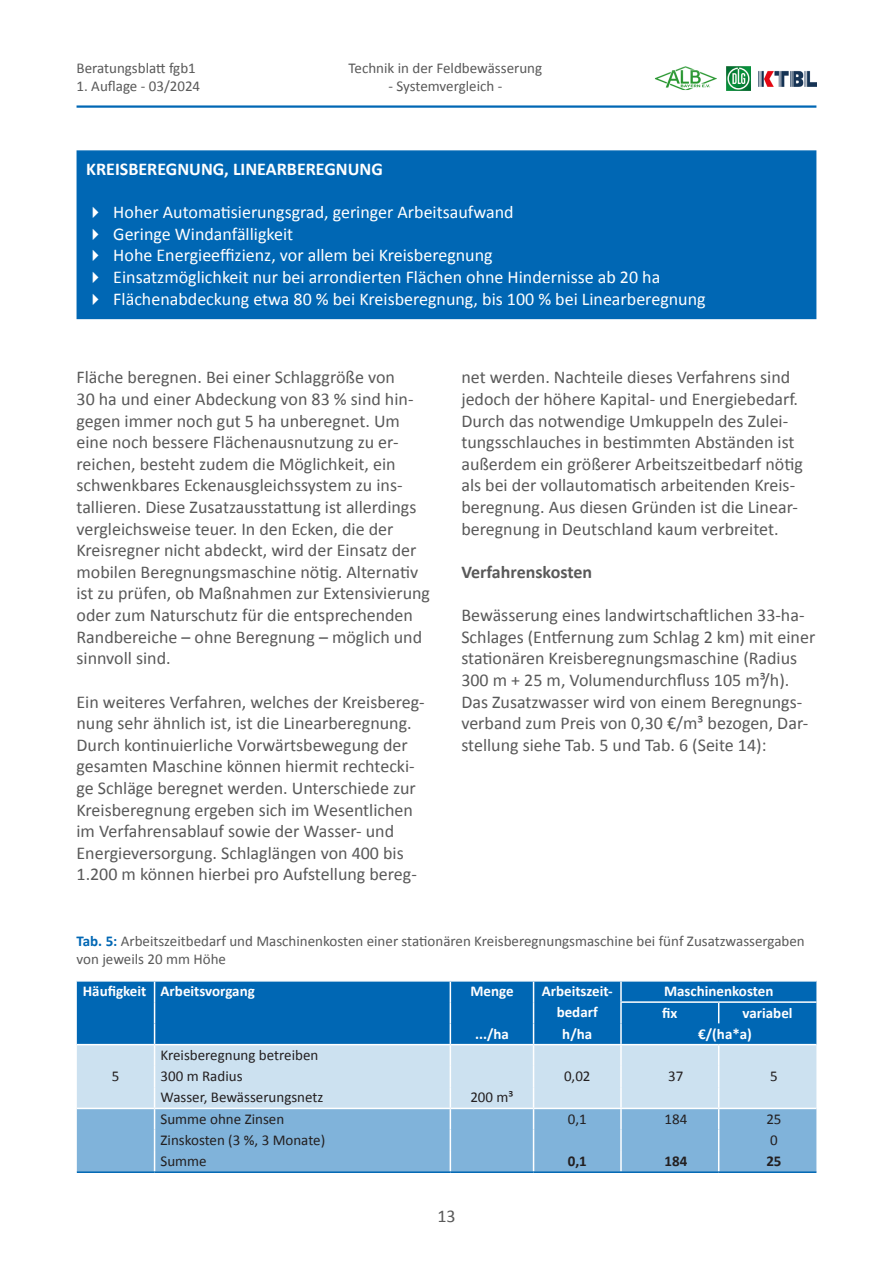
<style>
.page{position:relative;width:893px;height:1263px;background:#fff}
.page>*{position:absolute;margin:0;border:0;box-sizing:border-box;transform-origin:0 0}
.Textseite_Text{font:18px/21.6px "Calibri";color:#595959}
.t1{font:18px "Calibri";color:#fff}
.Textseite_Text-2{font:700 18px "Calibri";color:#fff}
.Textseite_Text-3{font:700 18px "Calibri";color:#595959}
.t2{font:15px/18px "Calibri";color:#595959}
.t3{font:15px "Calibri";color:#231f20}
.t4{font:700 15px "Calibri";color:#fff}
.t5{font:700 15px "Calibri";color:#231f20}
.s1{font-weight:700;color:#0067b4}
</style>
<div class="page">
<hr style="left:77px;top:105px;width:739px;height:3px;background:#0067b4">
<img style="left:727px;top:66px;width:24px;height:25px">
<img style="left:758px;top:70px;width:58px;height:17px">
<img style="left:655px;top:66px;width:62px;height:24px">
<div style="left:77px;top:150px;width:739px;height:169px;background:#0067b4;border:2px solid #0067b4"></div>
<div style="left:77px;top:981px;width:739px;height:63px;background:#0067b4"></div>
<div style="left:77px;top:1045px;width:739px;height:63px;background:#cce1f0"></div>
<div style="left:77px;top:1109px;width:739px;height:62px;background:#80b3da"></div>
<hr style="left:620px;top:981px;width:2px;height:20px;background:#fff">
<hr style="left:620px;top:1003px;width:2px;height:20px;background:#fff">
<svg style="left:718px;top:1003px;width:1px;height:20px"></svg>
<hr style="left:620px;top:1023px;width:2px;height:21px;background:#fff">
<hr style="left:620px;top:1001px;width:99px;height:2px;background:#fff">
<hr style="left:719px;top:1001px;width:97px;height:2px;background:#fff">
<svg style="left:154px;top:981px;width:1px;height:190px"></svg>
<svg style="left:450px;top:981px;width:1px;height:190px"></svg>
<svg style="left:533px;top:981px;width:1px;height:190px"></svg>
<hr style="left:77px;top:1108px;width:78px;height:1px;background:#fff">
<hr style="left:450px;top:1108px;width:84px;height:1px;background:#fff">
<hr style="left:620px;top:1045px;width:2px;height:21px;background:#fff">
<hr style="left:620px;top:1066px;width:2px;height:21px;background:#fff">
<hr style="left:620px;top:1087px;width:2px;height:21px;background:#fff">
<hr style="left:620px;top:1109px;width:2px;height:21px;background:#fff">
<hr style="left:620px;top:1130px;width:2px;height:21px;background:#fff">
<hr style="left:620px;top:1151px;width:2px;height:20px;background:#fff">
<svg style="left:718px;top:1045px;width:1px;height:126px"></svg>
<hr style="left:77px;top:1171px;width:78px;height:2px;background:#0067b4">
<hr style="left:155px;top:1171px;width:295px;height:2px;background:#0067b4">
<hr style="left:450px;top:1171px;width:84px;height:2px;background:#0067b4">
<hr style="left:534px;top:1171px;width:87px;height:2px;background:#0067b4">
<hr style="left:621px;top:1171px;width:98px;height:2px;background:#0067b4">
<hr style="left:719px;top:1171px;width:97px;height:2px;background:#0067b4">
<p class="t2" style="left:77px;top:59px;width:121px">Beratungsblatt fgb1</p>
<p class="t2" style="left:77px;top:77px;width:125px">1. Auflage - 03/2024</p>
<p class="t2" style="left:349px;top:59px;width:195px">Technik in der Feldbewässerung</p>
<p class="t2" style="left:388px;top:77px;width:115px">- Systemvergleich -</p>
<p class="Textseite_Text-2" style="left:86px;top:156px;width:298px">KREISBEREGNUNG, LINEARBEREGNUNG</p>
<p class="t1" style="left:113px;top:201px;width:402px">Hoher Automatisierungsgrad, geringer Arbeitsaufwand</p>
<p class="t1" style="left:113px;top:223px;width:181px">Geringe Windanfälligkeit</p>
<p class="t1" style="left:113px;top:244px;width:381px">Hohe Energieeffizienz, vor allem bei Kreisberegnung</p>
<p class="t1" style="left:113px;top:266px;width:548px">Einsatzmöglichkeit nur bei arrondierten Flächen ohne Hindernisse ab 20 ha</p>
<p class="t1" style="left:113px;top:287px;width:594px">Flächenabdeckung etwa 80 % bei Kreisberegnung, bis 100 % bei Linearberegnung</p>
<p class="Textseite_Text" style="left:77px;top:366px;width:355px">Fläche beregnen. Bei einer Schlaggröße von<br>30 ha und einer Abdeckung von 83 % sind hin&shy;gegen immer noch gut 5 ha unberegnet. Um eine noch bessere Flächenausnutzung zu er&shy;reichen, besteht zudem die Möglichkeit, ein schwenkbares Eckenausgleichssystem zu ins&shy;tallieren. Diese Zusatzausstattung ist allerdings vergleichsweise teuer. In den Ecken, die der Kreisregner nicht abdeckt, wird der Einsatz der mobilen Beregnungsmaschine nötig. Alternativ ist zu prüfen, ob Maßnahmen zur Extensivierung oder zum Naturschutz für die entsprechenden Randbereiche – ohne Beregnung – möglich und sinnvoll sind.</p>
<p class="Textseite_Text" style="left:77px;top:690px;width:350px">Ein weiteres Verfahren, welches der Kreisbereg&shy;nung sehr ähnlich ist, ist die Linearberegnung.<br>Durch kontinuierliche Vorwärtsbewegung der gesamten Maschine können hiermit rechtecki&shy;ge Schläge beregnet werden. Unterschiede zur Kreisberegnung ergeben sich im Wesentlichen im Verfahrensablauf sowie der Wasser- und Energieversorgung. Schlaglängen von 400 bis 1.200 m können hierbei pro Aufstellung bereg-</p>
<p class="Textseite_Text" style="left:461px;top:366px;width:343px">net werden. Nachteile dieses Verfahrens sind jedoch der höhere Kapital- und Energiebedarf.<br>Durch das notwendige Umkuppeln des Zulei&shy;tungsschlauches in bestimmten Abständen ist außerdem ein größerer Arbeitszeitbedarf nötig als bei der vollautomatisch arbeitenden Kreis&shy;beregnung. Aus diesen Gründen ist die Linear&shy;beregnung in Deutschland kaum verbreitet.</p>
<p class="Textseite_Text-3" style="left:461px;top:559px;width:132px">Verfahrenskosten</p>
<p class="Textseite_Text" style="left:461px;top:603px;width:355px">Bewässerung eines landwirtschaftlichen 33-ha-Schlages (Entfernung zum Schlag 2 km) mit einer stationären Kreisberegnungsmaschine (Radius 300 m + 25 m, Volumendurchfluss 105 m³/h).<br>Das Zusatzwasser wird von einem Beregnungs&shy;verband zum Preis von 0,30 €/m³ bezogen, Dar&shy;stellung siehe Tab. 5 und Tab. 6 (Seite 14):</p>
<p class="t2" style="left:77px;top:931px;width:730px"><span class="s1">Tab. 5:</span> Arbeitszeitbedarf und Maschinenkosten einer stationären Kreisberegnungsmaschine bei fünf Zusatzwassergaben von jeweils 20 mm Höhe</p>
<p class="t4" style="left:83px;top:981px;width:65px">Häufigkeit</p>
<p class="t4" style="left:161px;top:981px;width:96px">Arbeitsvorgang</p>
<p class="t4" style="left:470px;top:981px;width:45px">Menge</p>
<p class="t4" style="left:542px;top:981px;width:73px">Arbeitszeit-</p>
<p class="t4" style="left:664px;top:981px;width:111px">Maschinenkosten</p>
<p class="t4" style="left:557px;top:1002px;width:43px">bedarf</p>
<p class="t4" style="left:662px;top:1002px;width:17px">fix</p>
<p class="t4" style="left:743px;top:1002px;width:52px">variabel</p>
<p class="t4" style="left:475px;top:1023px;width:35px">.../ha</p>
<p class="t4" style="left:562px;top:1023px;width:31px">h/ha</p>
<p class="t4" style="left:698px;top:1023px;width:55px">€/(ha*a)</p>
<p class="t3" style="left:112px;top:1067px;width:9px">5</p>
<p class="t3" style="left:161px;top:1046px;width:159px">Kreisberegnung betreiben</p>
<p class="t3" style="left:161px;top:1067px;width:83px">300 m Radius</p>
<p class="t3" style="left:564px;top:1067px;width:28px">0,02</p>
<p class="t3" style="left:668px;top:1067px;width:17px">37</p>
<p class="t3" style="left:770px;top:1067px;width:9px">5</p>
<p class="t3" style="left:161px;top:1088px;width:164px">Wasser, Bewässerungsnetz</p>
<p class="t3" style="left:470px;top:1088px;width:45px">200 m³</p>
<p class="t3" style="left:161px;top:1110px;width:125px">Summe ohne Zinsen</p>
<p class="t3" style="left:568px;top:1110px;width:20px">0,1</p>
<p class="t3" style="left:664px;top:1110px;width:24px">184</p>
<p class="t3" style="left:766px;top:1110px;width:17px">25</p>
<p class="t3" style="left:161px;top:1130px;width:166px">Zinskosten (3 %, 3 Monate)</p>
<p class="t3" style="left:770px;top:1130px;width:9px">0</p>
<p class="t3" style="left:161px;top:1152px;width:48px">Summe</p>
<p class="t5" style="left:568px;top:1150px;width:21px">0,1</p>
<p class="t5" style="left:664px;top:1150px;width:24px">184</p>
<p class="t5" style="left:766px;top:1150px;width:17px">25</p>
<p class="Textseite_Text" style="left:437px;top:1205px;width:20px">13</p>
</div>
